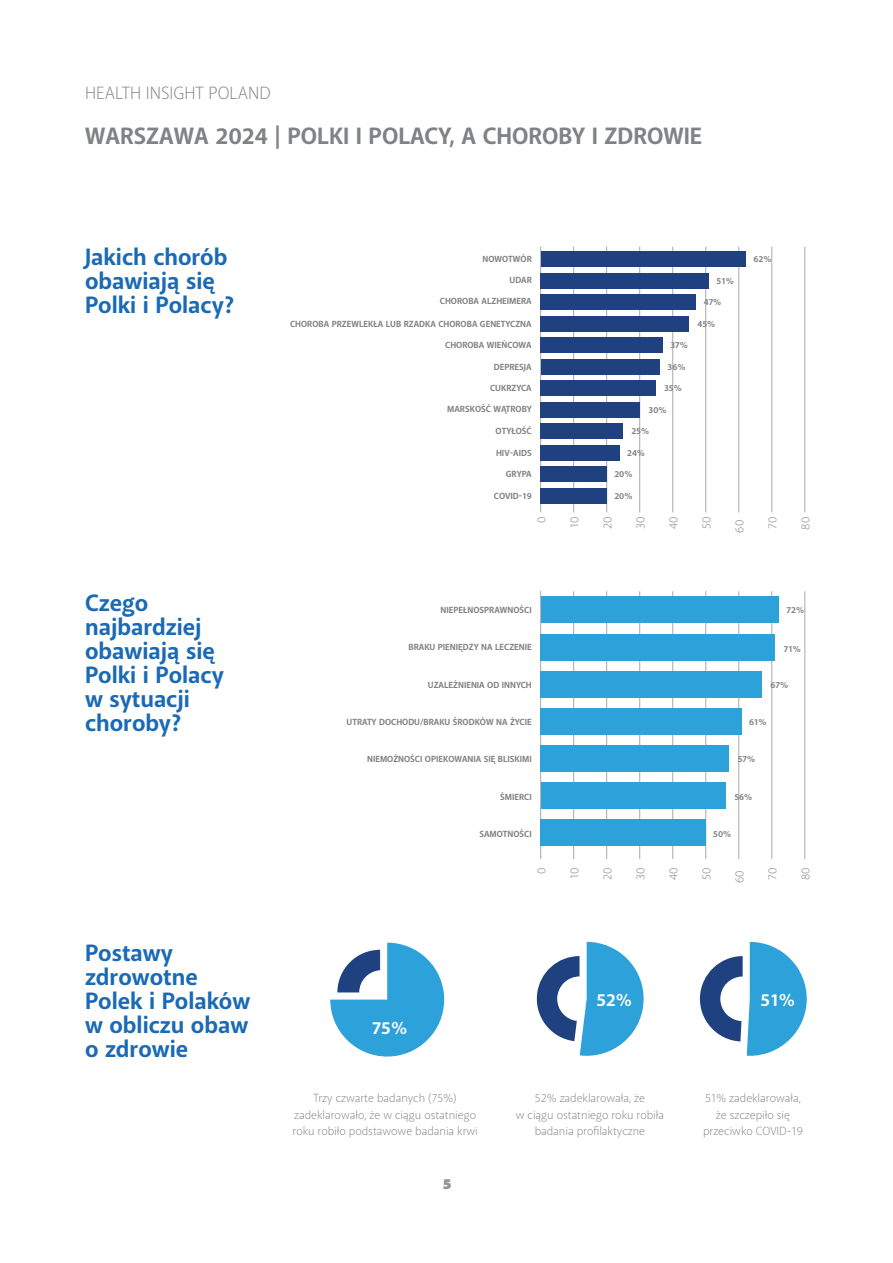
<style>
.page{position:relative;width:893px;height:1263px;background:#fff}
.page>*{position:absolute;margin:0;border:0;box-sizing:border-box;transform-origin:0 0}
.t1{font:700 24px/24px "Akagi Pro";color:#1b6ab5}
.t2{font:700 24px "Akagi Pro";color:#808285}
.t3{font:300 18px "Akagi Pro";color:#808285}
.t4{font:700 18px "Akagi Pro";color:#fff}
.t5{font:900 15px "Akagi Pro";color:#939598}
.t6{font:300 12px/16.5px "Akagi Pro";color:#808285;text-align:center}
.t7{font:700 9px "Akagi Pro";color:#808285}
</style>
<div class="page">
<hr style="left:540px;top:247px;width:1px;height:265px;background:#a8a9ad">
<hr style="left:573px;top:247px;width:1px;height:265px;background:#a8a9ad">
<hr style="left:606px;top:247px;width:1px;height:265px;background:#a8a9ad">
<hr style="left:639px;top:247px;width:1px;height:265px;background:#a8a9ad">
<hr style="left:672px;top:247px;width:1px;height:265px;background:#a8a9ad">
<hr style="left:705px;top:247px;width:1px;height:265px;background:#a8a9ad">
<hr style="left:738px;top:247px;width:1px;height:265px;background:#a8a9ad">
<hr style="left:771px;top:247px;width:1px;height:265px;background:#a8a9ad">
<hr style="left:804px;top:247px;width:1px;height:265px;background:#a8a9ad">
<div style="left:541px;top:488px;width:66px;height:16px;background:#1f4180"></div>
<div style="left:541px;top:466px;width:66px;height:16px;background:#1f4180"></div>
<div style="left:541px;top:423px;width:82px;height:16px;background:#1f4180"></div>
<div style="left:541px;top:445px;width:79px;height:16px;background:#1f4180"></div>
<div style="left:541px;top:402px;width:99px;height:16px;background:#1f4180"></div>
<div style="left:541px;top:380px;width:115px;height:16px;background:#1f4180"></div>
<div style="left:541px;top:337px;width:122px;height:16px;background:#1f4180"></div>
<div style="left:541px;top:359px;width:118px;height:16px;background:#1f4180"></div>
<div style="left:541px;top:294px;width:155px;height:16px;background:#1f4180"></div>
<div style="left:541px;top:316px;width:148px;height:15px;background:#1f4180"></div>
<div style="left:541px;top:273px;width:168px;height:15px;background:#1f4180"></div>
<div style="left:541px;top:251px;width:204px;height:16px;background:#1f4180"></div>
<svg style="left:330px;top:943px;width:114px;height:113px"></svg>
<svg style="left:536px;top:942px;width:108px;height:114px"></svg>
<svg style="left:699px;top:942px;width:108px;height:114px"></svg>
<hr style="left:540px;top:591px;width:1px;height:268px;background:#a8a9ad">
<hr style="left:573px;top:591px;width:1px;height:268px;background:#a8a9ad">
<hr style="left:606px;top:591px;width:1px;height:268px;background:#a8a9ad">
<hr style="left:639px;top:591px;width:1px;height:268px;background:#a8a9ad">
<hr style="left:672px;top:591px;width:1px;height:268px;background:#a8a9ad">
<hr style="left:705px;top:591px;width:1px;height:268px;background:#a8a9ad">
<hr style="left:738px;top:591px;width:1px;height:268px;background:#a8a9ad">
<hr style="left:771px;top:591px;width:1px;height:268px;background:#a8a9ad">
<hr style="left:804px;top:591px;width:1px;height:268px;background:#a8a9ad">
<div style="left:541px;top:819px;width:165px;height:27px;background:#2ca1da"></div>
<div style="left:541px;top:745px;width:188px;height:27px;background:#2ca1da"></div>
<div style="left:541px;top:782px;width:185px;height:27px;background:#2ca1da"></div>
<div style="left:541px;top:708px;width:201px;height:27px;background:#2ca1da"></div>
<div style="left:541px;top:671px;width:221px;height:27px;background:#2ca1da"></div>
<div style="left:541px;top:634px;width:234px;height:26px;background:#2ca1da"></div>
<div style="left:541px;top:596px;width:237px;height:27px;background:#2ca1da"></div>
<h2 class="t3" style="left:85px;top:82px;width:187px">HEALTH INSIGHT POLAND</h2>
<h1 class="t2" style="left:85px;top:121px;width:619px">WARSZAWA 2024 | POLKI I POLACY, A CHOROBY I ZDROWIE</h1>
<h1 class="t1" style="left:85px;top:245px;width:151px">Jakich chorób obawiają się<br>Polki i Polacy?</h1>
<p class="t7" style="left:482px;top:254px;width:51px">NOWOTWÓR</p>
<p class="t7" style="left:509px;top:274px;width:24px">UDAR</p>
<p class="t7" style="left:290px;top:318px;width:243px">CHOROBA PRZEWLEKŁA LUB RZADKA CHOROBA GENETYCZNA</p>
<p class="t7" style="left:440px;top:296px;width:93px">CHOROBA ALZHEIMERA</p>
<p class="t7" style="left:445px;top:340px;width:88px">CHOROBA WIEŃCOWA</p>
<p class="t7" style="left:490px;top:382px;width:43px">CUKRZYCA</p>
<p class="t7" style="left:447px;top:404px;width:86px">MARSKOŚĆ WĄTROBY</p>
<p class="t7" style="left:496px;top:447px;width:37px">HIV-AIDS</p>
<p class="t7" style="left:494px;top:361px;width:39px">DEPRESJA</p>
<p class="t7" style="left:496px;top:426px;width:38px">OTYŁOŚĆ</p>
<p class="t7" style="left:506px;top:469px;width:27px">GRYPA</p>
<p class="t7" style="left:494px;top:490px;width:39px">COVID-19</p>
<p class="t7" style="left:670px;top:340px;width:19px">37%</p>
<p class="t7" style="left:668px;top:361px;width:20px">36%</p>
<p class="t7" style="left:664px;top:383px;width:19px">35%</p>
<p class="t7" style="left:648px;top:404px;width:20px">30%</p>
<p class="t7" style="left:631px;top:426px;width:19px">25%</p>
<p class="t7" style="left:627px;top:447px;width:19px">24%</p>
<p class="t7" style="left:614px;top:469px;width:20px">20%</p>
<p class="t7" style="left:614px;top:490px;width:20px">20%</p>
<p class="t7" style="left:717px;top:275px;width:19px">51%</p>
<p class="t7" style="left:704px;top:297px;width:19px">47%</p>
<p class="t7" style="left:697px;top:318px;width:19px">45%</p>
<p class="t7" style="left:753px;top:254px;width:20px">62%</p>
<h3 class="t6" style="left:533px;top:523px;width:8px;rotate:-90deg">0</h3>
<h3 class="t6" style="left:566px;top:528px;width:13px;rotate:-90deg">10</h3>
<h3 class="t6" style="left:599px;top:529px;width:14px;rotate:-90deg">20</h3>
<h3 class="t6" style="left:632px;top:529px;width:14px;rotate:-90deg">30</h3>
<h3 class="t6" style="left:665px;top:529px;width:14px;rotate:-90deg">40</h3>
<h3 class="t6" style="left:698px;top:529px;width:14px;rotate:-90deg">50</h3>
<h3 class="t6" style="left:731px;top:532px;width:14px;rotate:-90deg">60</h3>
<h3 class="t6" style="left:764px;top:529px;width:14px;rotate:-90deg">70</h3>
<h3 class="t6" style="left:797px;top:529px;width:14px;rotate:-90deg">80</h3>
<h1 class="t1" style="left:85px;top:591px;width:140px">Czego najbardziej obawiają się<br>Polki i Polacy w sytuacji choroby?</h1>
<p class="t7" style="left:440px;top:604px;width:93px">NIEPEŁNOSPRAWNOŚCI</p>
<p class="t7" style="left:408px;top:642px;width:125px">BRAKU PIENIĘDZY NA LECZENIE</p>
<p class="t7" style="left:428px;top:679px;width:105px">UZALEŻNIENIA OD INNYCH</p>
<p class="t7" style="left:347px;top:716px;width:187px">UTRATY DOCHODU/BRAKU ŚRODKÓW NA ŻYCIE</p>
<p class="t7" style="left:367px;top:754px;width:166px">NIEMOŻNOŚCI OPIEKOWANIA SIĘ BLISKIMI</p>
<p class="t7" style="left:500px;top:791px;width:33px">ŚMIERCI</p>
<p class="t7" style="left:479px;top:829px;width:54px">SAMOTNOŚCI</p>
<p class="t7" style="left:787px;top:604px;width:19px">72%</p>
<p class="t7" style="left:784px;top:643px;width:19px">71%</p>
<p class="t7" style="left:770px;top:679px;width:19px">67%</p>
<p class="t7" style="left:749px;top:716px;width:19px">61%</p>
<p class="t7" style="left:738px;top:754px;width:19px">57%</p>
<p class="t7" style="left:734px;top:791px;width:20px">56%</p>
<p class="t7" style="left:713px;top:829px;width:20px">50%</p>
<h1 class="t1" style="left:85px;top:941px;width:167px">Postawy zdrowotne<br>Polek i Polaków w obliczu obaw o zdrowie</h1>
<h3 class="t6" style="left:533px;top:874px;width:8px;rotate:-90deg">0</h3>
<h3 class="t6" style="left:566px;top:879px;width:13px;rotate:-90deg">10</h3>
<h3 class="t6" style="left:599px;top:880px;width:14px;rotate:-90deg">20</h3>
<h3 class="t6" style="left:632px;top:880px;width:14px;rotate:-90deg">30</h3>
<h3 class="t6" style="left:665px;top:880px;width:14px;rotate:-90deg">40</h3>
<h3 class="t6" style="left:698px;top:880px;width:14px;rotate:-90deg">50</h3>
<h3 class="t6" style="left:731px;top:883px;width:14px;rotate:-90deg">60</h3>
<h3 class="t6" style="left:764px;top:880px;width:14px;rotate:-90deg">70</h3>
<h3 class="t6" style="left:797px;top:880px;width:14px;rotate:-90deg">80</h3>
<h2 class="t4" style="left:372px;top:1017px;width:37px">75%</h2>
<h3 class="t6" style="left:293px;top:1090px;width:187px">Trzy czwarte badanych (75%) zadeklarowało, że w ciągu ostatniego roku robiło podstawowe badania krwi</h3>
<h3 class="t5" style="left:443px;top:1175px;width:10px">5</h3>
<h2 class="t4" style="left:596px;top:989px;width:37px">52%</h2>
<h2 class="t4" style="left:761px;top:989px;width:36px">51%</h2>
<h3 class="t6" style="left:516px;top:1090px;width:150px">52% zadeklarowała, że<br>w ciągu ostatniego roku robiła badania profilaktyczne</h3>
<h3 class="t6" style="left:703px;top:1090px;width:101px">51% zadeklarowała, że szczepiło się przeciwko COVID-19</h3>
</div>
